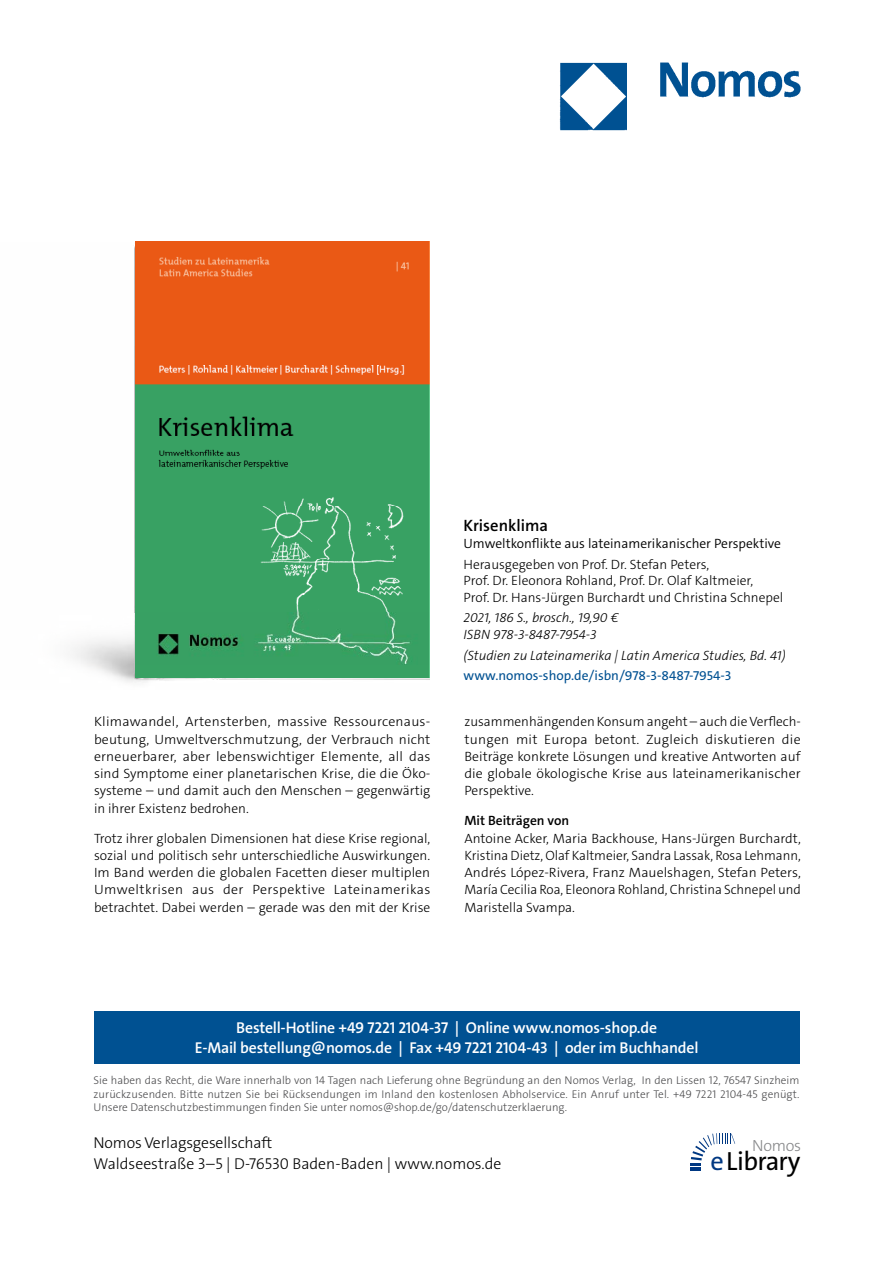
<style>
.page{position:relative;width:893px;height:1263px;background:#fff}
.page>*{position:absolute;margin:0;border:0;box-sizing:border-box;transform-origin:0 0}
.t1{font:26.4px "The Sans Os F";letter-spacing:-.03em;color:#000}
.t2{font:600 16.5px "The Sans C5";color:#000}
.t3{font:300 16.2px "The Sans Os F";letter-spacing:-.02em;color:#87888a}
.t4{font:600 15.75px/21px "The Sans Os F";letter-spacing:-.01em;color:#fff;text-align:center}
.t5{font:300 15.75px/21px "The Sans Os F";color:#000}
.t6{font:300 13.5px/17.2px "The Sans C5";color:#000;text-align:justify}
.t7{font:italic 300 13.5px/16.5px "The Sans C5";color:#000}
.t8{font:300 13.5px "The Sans C5";color:#000}
.t9{font:13.5px "The Sans C5";color:#005192}
.t10{font:600 13.5px "The Sans C5";color:#000}
.t11{font:300 11.25px/13.5px "The Sans Os F";color:#4b4b4d;text-align:justify}
.s1{color:#003882}
</style>
<div class="page">
<img style="left:559px;top:62px;width:242px;height:69px">
<div style="left:94px;top:1011px;width:705px;height:52px;background:#005192"></div>
<svg style="left:690px;top:1133px;width:45px;height:38px"></svg>
<img style="left:72px;top:246px;width:357px;height:437px">
<img style="left:135px;top:242px;width:295px;height:435px">
<p class="t6" style="left:94px;top:713px;width:338px">Klimawandel, Artensterben, massive Ressourcenaus&shy;beutung, Umweltverschmutzung, der Verbrauch nicht erneuerbarer, aber lebenswichtiger Elemente, all das sind Symptome einer planetarischen Krise, die die Öko&shy;systeme – und damit auch den Menschen – gegenwärtig in ihrer Existenz bedrohen.</p>
<p class="t6" style="left:94px;top:829px;width:338px">Trotz ihrer globalen Dimensionen hat diese Krise regional, sozial und politisch sehr unterschiedliche Auswirkungen.<br>Im Band werden die globalen Facetten dieser multiplen Umweltkrisen aus der Perspektive Lateinamerikas betrachtet. Dabei werden – gerade was den mit der Krise</p>
<p class="t2" style="left:463px;top:515px;width:86px">Krisenklima</p>
<p class="t8" style="left:463px;top:535px;width:319px">Umweltkonflikte aus lateinamerikanischer Perspektive</p>
<p class="t6" style="left:463px;top:556px;width:321px;line-height:16.5px;text-align:left">Herausgegeben von Prof. Dr. Stefan Peters,<br>Prof. Dr. Eleonora Rohland, Prof. Dr. Olaf Kaltmeier,<br>Prof. Dr. Hans-Jürgen Burchardt und Christina Schnepel</p>
<p class="t7" style="left:463px;top:610px;width:157px">2021, 186 S., brosch., 19,90 €<br>ISBN 978-3-8487-7954-3</p>
<p class="t7" style="left:463px;top:647px;width:324px">(Studien zu Lateinamerika | Latin America Studies, Bd. 41)</p>
<p class="t9" style="left:463px;top:667px;width:269px">www.nomos-shop.de/isbn/978-3-8487-7954-3</p>
<p class="t6" style="left:464px;top:713px;width:338px">zusammenhängenden Konsum angeht – auch die Verflech&shy;tungen mit Europa betont. Zugleich diskutieren die Beiträge konkrete Lösungen und kreative Antworten auf die globale ökologische Krise aus lateinamerikanischer Perspektive.</p>
<p class="t10" style="left:464px;top:812px;width:106px">Mit Beiträgen von</p>
<p class="t6" style="left:464px;top:829px;width:338px">Antoine Acker, Maria Backhouse, Hans-Jürgen Burchardt, Kristina Dietz, Olaf Kaltmeier, Sandra Lassak, Rosa Lehmann, Andrés López-Rivera, Franz Mauelshagen, Stefan Peters, María Cecilia Roa, Eleonora Rohland, Christina Schnepel und Maristella Svampa.</p>
<p class="t4" style="left:195px;top:1017px;width:505px">Bestell-Hotline +49 7221 2104-37 | Online www.nomos-shop.de<br>E-Mail bestellung@nomos.de | Fax +49 7221 2104-43 | oder im Buchhandel</p>
<p class="t11" style="left:94px;top:1074px;width:707px">Sie haben das Recht, die Ware innerhalb von 14 Tagen nach Lieferung ohne Begründung an den Nomos Verlag, In den Lissen 12, 76547 Sinzheim zurückzusenden. Bitte nutzen Sie bei Rücksendungen im Inland den kostenlosen Abholservice. Ein Anruf unter Tel. +49 7221 2104-45 genügt.<br>Unsere Datenschutzbestimmungen finden Sie unter nomos@shop.de/go/datenschutzerklaerung.</p>
<p class="t5" style="left:94px;top:1133px;width:409px">Nomos Verlagsgesellschaft<br>Waldseestraße 3–5 | D-76530 Baden-Baden | www.nomos.de</p>
<p class="t3" style="left:752px;top:1135px;width:51px">Nomos</p>
<h1 class="t1" style="left:710px;top:1151px;width:91px"><span class="s1">e</span>Library</h1>
</div>
